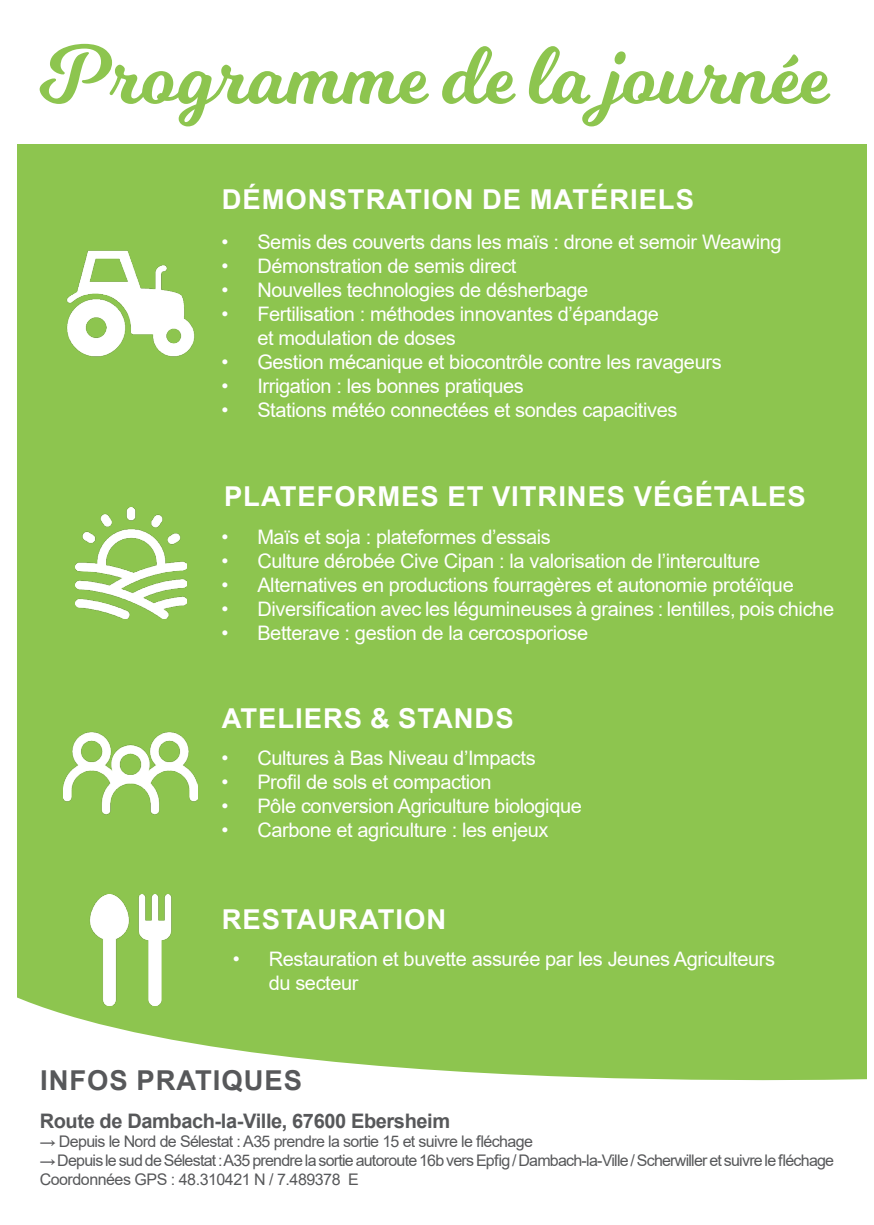
<style>
.page{position:relative;width:874px;height:1225px;background:#fff}
.page>*{position:absolute;margin:0;border:0;box-sizing:border-box;transform-origin:0 0}
.t1{font:81.8px "Milkshake";color:#8dc54f}
.t2{font:700 27.4px "Arial";letter-spacing:.035em;color:#fff}
.t3{font:700 27.4px "Arial";letter-spacing:.035em;color:#57585a}
.t4{font:20px/24px "Arial";letter-spacing:-.02em;color:#fff}
.t5{font:700 20px "Arial";letter-spacing:-.02em;color:#57585a}
.t6{font:16px "Arial";letter-spacing:-.045em;color:#57585a}
.s1{font-family:"Franklin Gothic"}
</style>
<div class="page">
<div style="left:17px;top:144px;width:849px;height:1077px;background:#8dc54f"></div>
<svg style="left:17px;top:969px;width:850px;height:252px;fill:#fff"></svg>
<img style="left:66px;top:250px;width:129px;height:107px">
<img style="left:75px;top:508px;width:111px;height:110px">
<img style="left:64px;top:732px;width:133px;height:83px">
<img style="left:75px;top:894px;width:111px;height:111px">
<p class="t1" style="left:40px;top:17px;width:788px">Programme de la journée</p>
<p class="t2" style="left:222px;top:180px;width:473px">DÉMONSTRATION DE MATÉRIELS</p>
<p class="t4" style="left:221px;top:230px;width:561px">• Semis des couverts dans les maïs : drone et semoir Weawing</p>
<p class="t4" style="left:221px;top:254px;width:296px">• Démonstration de semis direct</p>
<p class="t4" style="left:221px;top:278px;width:368px">• Nouvelles technologies de désherbage</p>
<p class="t4" style="left:257px;top:302px;width:403px;text-indent:-36px">• Fertilisation : méthodes innovantes d’épandage et modulation de doses</p>
<p class="t4" style="left:221px;top:350px;width:501px">• Gestion mécanique et biocontrôle contre les ravageurs</p>
<p class="t4" style="left:221px;top:374px;width:304px">• Irrigation : les bonnes pratiques</p>
<p class="t4" style="left:221px;top:398px;width:457px">• Stations météo connectées et sondes capacitives</p>
<p class="t2" style="left:224px;top:477px;width:582px">PLATEFORMES ET VITRINES VÉGÉTALES</p>
<p class="t4" style="left:221px;top:524px;width:331px">• Maïs et soja : plateformes d’essais</p>
<p class="t4" style="left:221px;top:548px;width:540px">• Culture dérobée Cive Cipan : la valorisation de l’interculture</p>
<p class="t4" style="left:221px;top:572px;width:573px">• Alternatives en productions fourragères et autonomie protéïque</p>
<p class="t4" style="left:221px;top:596px;width:614px">• Diversification avec les légumineuses à graines : lentilles, pois chiche</p>
<p class="t4" style="left:221px;top:620px;width:368px">• Betterave : gestion de la cercosporiose</p>
<p class="t2" style="left:222px;top:698px;width:293px">ATELIERS &amp; STANDS</p>
<p class="t4" style="left:221px;top:746px;width:316px">• Cultures à Bas Niveau d’Impacts</p>
<p class="t4" style="left:221px;top:770px;width:272px">• Profil de sols et compaction</p>
<p class="t4" style="left:221px;top:794px;width:362px">• Pôle conversion Agriculture biologique</p>
<p class="t4" style="left:221px;top:818px;width:328px">• Carbone et agriculture : les enjeux</p>
<p class="t2" style="left:222px;top:900px;width:226px">RESTAURATION</p>
<p class="t4" style="left:268px;top:947px;width:507px;text-indent:-36px">• Restauration et buvette assurée par les Jeunes Agriculteurs du secteur</p>
<p class="t3" style="left:40px;top:1061px;width:263px">INFOS PRATIQUES</p>
<p class="t5" style="left:40px;top:1106px;width:412px">Route de Dambach-la-Ville, 67600 Ebersheim</p>
<p class="t6" style="left:40px;top:1130px;width:494px"><span class="s1">→</span> Depuis le Nord de Sélestat : A35 prendre la sortie 15 et suivre le fléchage</p>
<p class="t6" style="left:40px;top:1149px;width:795px"><span class="s1">→</span> Depuis le sud de Sélestat : A35 prendre la sortie autoroute 16b vers Epfig / Dambach-la-Ville / Scherwiller et suivre le fléchage</p>
<p class="t6" style="left:40px;top:1168px;width:320px">Coordonnées GPS : 48.310421 N / 7.489378 E</p>
</div>
